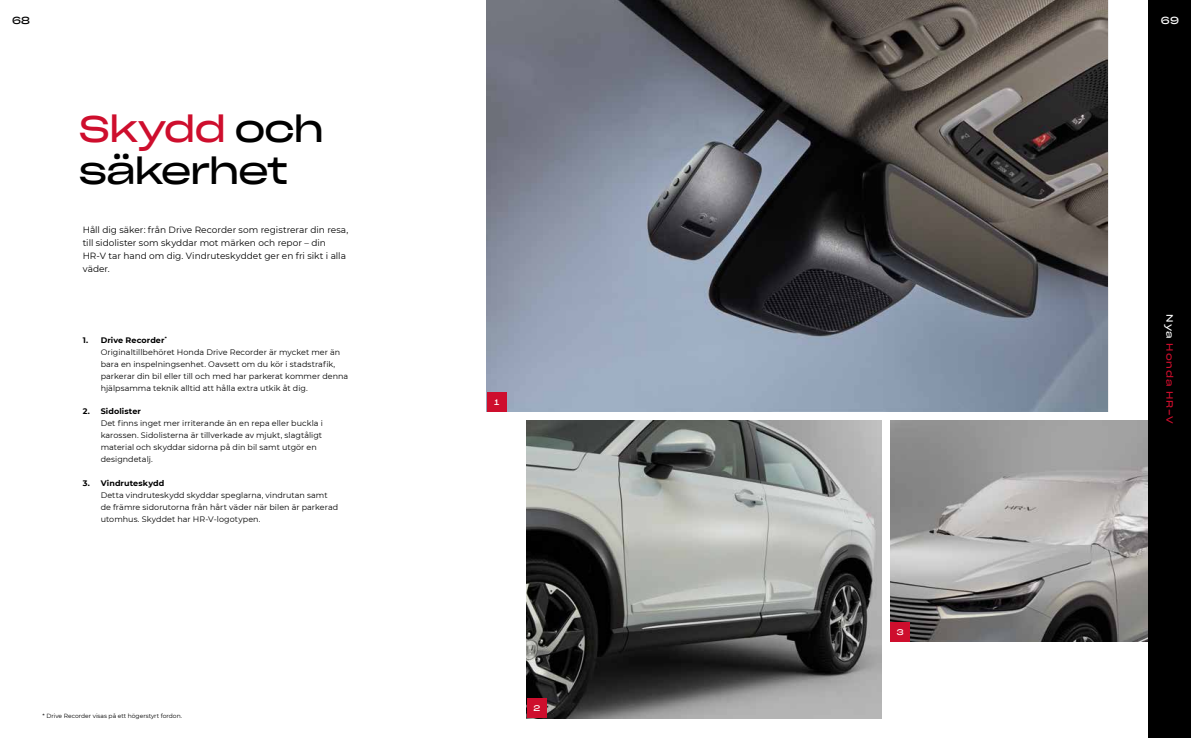
<style>
.page{position:relative;width:1191px;height:738px;background:#fff}
.page>*{position:absolute;margin:0;border:0;box-sizing:border-box;transform-origin:0 0}
.t1{font:36px/42px "Sharp Grotesk Book 25";letter-spacing:-.04em;color:#000}
.t2{font:10px "Sharp Grotesk Book 25";color:#000}
.t3{font:10px "Sharp Grotesk Book 25";color:#fff}
.t4{font:9px/13px "Montserrat";color:#000}
.t5{font:9px "Sharp Grotesk Book 25";letter-spacing:.09em;color:#ce0e2d}
.t6{font:8px/12px "Montserrat";letter-spacing:.005em;color:#000}
.t7{font:700 8px "Montserrat";letter-spacing:.01em;color:#000}
.t8{font:8px "Sharp Grotesk Book 25";color:#fff}
.t9{font:6px "Montserrat";color:#000}
.s1{color:#ce0e2d}
.s2{font-weight:700}
.s3{color:#fff}
</style>
<div class="page">
<img style="left:890px;top:420px;width:258px;height:221px">
<img style="left:487px;top:0;width:620px;height:411px">
<img style="left:527px;top:420px;width:355px;height:297px">
<div style="left:527px;top:697px;width:20px;height:20px;background:#ce0e2d"></div>
<div style="left:487px;top:391px;width:19px;height:20px;background:#ce0e2d"></div>
<div style="left:890px;top:621px;width:20px;height:20px;background:#ce0e2d"></div>
<div style="left:1148px;top:0;width:43px;height:737px;background:#000"></div>
<p class="t2" style="left:12px;top:12px;width:20px">68</p>
<p class="t3" style="left:1161px;top:12px;width:20px">69</p>
<h1 class="t1" style="left:79px;top:105px;width:246px"><span class="s1">Skydd</span> och säkerhet</h1>
<p class="t4" style="left:83px;top:223px;width:267px">Håll dig säker: från Drive Recorder som registrerar din resa, till sidolister som skyddar mot märken och repor – din HR-V tar hand om dig. Vindruteskyddet ger en fri sikt i alla väder.</p>
<p class="t6" style="left:101px;top:333px;width:249px;text-indent:-18px"><span class="s2">1. Drive Recorder</span><sup>*<br></sup>Originaltillbehöret Honda Drive Recorder är mycket mer än bara en inspelningsenhet. Oavsett om du kör i stadstrafik, parkerar din bil eller till och med har parkerat kommer denna hjälpsamma teknik alltid att hålla extra utkik åt dig.</p>
<p class="t7" style="left:83px;top:405px;width:60px">2. Sidolister</p>
<p class="t6" style="left:101px;top:416px;width:224px">Det finns inget mer irriterande än en repa eller buckla i karossen. Sidolisterna är tillverkade av mjukt, slagtåligt material och skyddar sidorna på din bil samt utgör en designdetalj.</p>
<p class="t7" style="left:83px;top:476px;width:83px">3. Vindruteskydd</p>
<p class="t6" style="left:101px;top:488px;width:239px">Detta vindruteskydd skyddar speglarna, vindrutan samt de främre sidorutorna från hårt väder när bilen är parkerad utomhus. Skyddet har HR-V-logotypen.</p>
<p class="t9" style="left:43px;top:711px;width:141px">* Drive Recorder visas på ett högerstyrt fordon.</p>
<p class="t8" style="left:494px;top:395px;width:7px">1</p>
<p class="t8" style="left:533px;top:701px;width:8px">2</p>
<p class="t8" style="left:897px;top:624px;width:8px">3</p>
<p class="t5" style="left:1177px;top:314px;width:111px;rotate:90deg"><span class="s3">Nya</span> Honda HR-V</p>
</div>
